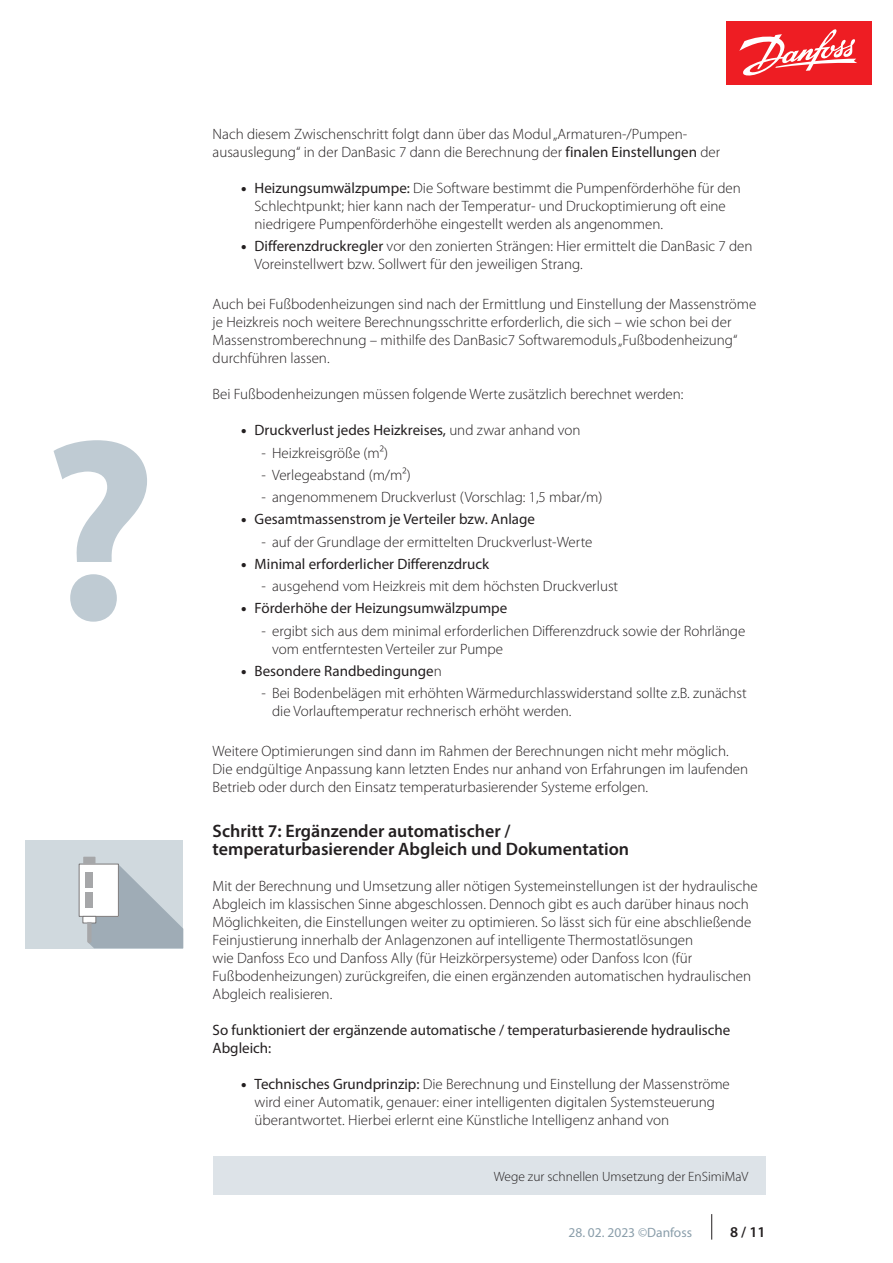
<style>
.page{position:relative;width:893px;height:1263px;background:#fff}
.page>*{position:absolute;margin:0;border:0;box-sizing:border-box;transform-origin:0 0}
.t1{font:700 260.7px "Myriad Pro";color:#bfcbd3}
.t2{font:600 18px/18px "Myriad Pro";color:#231f20}
.t3{font:300 15px/18px "Myriad Pro";color:#231f20}
.t4{font:15px/18px "Myriad Pro";color:#231f20}
.t5{font:600 15px "Myriad Pro";color:#231f20}
.t6{font:300 13.5px "Myriad Pro";color:#231f20}
.t7{font:13.5px "Myriad Pro";color:#8a9eaa}
.s1{font-weight:400}
.s2{font-weight:900}
.s3{font-weight:300}
</style>
<div class="page">
<svg style="left:711px;top:1214px;width:1px;height:25px"></svg>
<div style="left:213px;top:1156px;width:552px;height:39px;background:#dde3e8"></div>
<div style="left:726px;top:21px;width:146px;height:64px;background:#ee1d23"></div>
<svg style="left:739px;top:29px;width:118px;height:47px"></svg>
<div style="left:26px;top:840px;width:157px;height:108px;background:#d0d9de"></div>
<div style="left:79px;top:864px;width:39px;height:52px;background:#fff"></div>
<svg style="left:83px;top:857px;width:100px;height:91px"></svg>
<h1 class="t1" style="left:41px;top:361px;width:117px">?</h1>
<p class="t3" style="left:213px;top:125px;width:509px">Nach diesem Zwischenschritt folgt dann über das Modul „Armaturen-/Pumpen&shy;ausauslegung“ in der DanBasic 7 dann die Berechnung der <span class="s1">finalen Einstellungen</span> der</p>
<p class="t3" style="left:255px;top:179px;width:488px;text-indent:-14px"><span class="s2">•</span> <span class="s1">Heizungsumwälzpumpe:</span> Die Software bestimmt die Pumpenförderhöhe für den<br>Schlechtpunkt; hier kann nach der Temperatur- und Druckoptimierung oft eine niedrigere Pumpenförderhöhe eingestellt werden als angenommen.</p>
<p class="t3" style="left:255px;top:237px;width:499px;text-indent:-14px"><span class="s2">•</span> <span class="s1">Differenzdruckregler</span> vor den zonierten Strängen: Hier ermittelt die DanBasic 7 den<br>Voreinstellwert bzw. Sollwert für den jeweiligen Strang.</p>
<p class="t3" style="left:213px;top:296px;width:545px">Auch bei Fußbodenheizungen sind nach der Ermittlung und Einstellung der Massenströme je Heizkreis noch weitere Berechnungsschritte erforderlich, die sich – wie schon bei der Massenstromberechnung – mithilfe des DanBasic7 Softwaremoduls „Fußbodenheizung“ durchführen lassen.</p>
<p class="t3" style="left:213px;top:386px;width:472px">Bei Fußbodenheizungen müssen folgende Werte zusätzlich berechnet werden:</p>
<p class="t4" style="left:241px;top:421px;width:341px"><span class="s2">•</span> Druckverlust jedes Heizkreises, <span class="s3">und zwar anhand von</span></p>
<p class="t3" style="left:262px;top:444px;width:128px">- Heizkreisgröße (m²)</p>
<p class="t3" style="left:262px;top:466px;width:151px">- Verlegeabstand (m/m²)</p>
<p class="t3" style="left:262px;top:488px;width:342px">- angenommenem Druckverlust (Vorschlag: 1,5 mbar/m)</p>
<p class="t4" style="left:241px;top:510px;width:295px"><span class="s2">•</span> Gesamtmassenstrom je Verteiler bzw. Anlage</p>
<p class="t3" style="left:262px;top:533px;width:332px">- auf der Grundlage der ermittelten Druckverlust-Werte</p>
<p class="t4" style="left:241px;top:555px;width:250px"><span class="s2">•</span> Minimal erforderlicher Differenzdruck</p>
<p class="t3" style="left:262px;top:577px;width:358px">- ausgehend vom Heizkreis mit dem höchsten Druckverlust</p>
<p class="t4" style="left:241px;top:599px;width:268px"><span class="s2">•</span> Förderhöhe der Heizungsumwälzpumpe</p>
<p class="t3" style="left:272px;top:622px;width:475px;text-indent:-10px">- ergibt sich aus dem minimal erforderlichen Differenzdruck sowie der Rohrlänge vom entferntesten Verteiler zur Pumpe</p>
<p class="t4" style="left:241px;top:661px;width:202px"><span class="s2">•</span> Besondere Randbedingunge<span class="s3">n</span></p>
<p class="t3" style="left:272px;top:684px;width:476px;text-indent:-10px">- Bei Bodenbelägen mit erhöhten Wärmedurchlasswiderstand sollte z.B. zunächst die Vorlauftemperatur rechnerisch erhöht werden.</p>
<p class="t3" style="left:213px;top:742px;width:537px">Weitere Optimierungen sind dann im Rahmen der Berechnungen nicht mehr möglich.<br>Die endgültige Anpassung kann letzten Endes nur anhand von Erfahrungen im laufenden<br>Betrieb oder durch den Einsatz temperaturbasierender Systeme erfolgen.</p>
<p class="t2" style="left:213px;top:821px;width:418px">Schritt 7: Ergänzender automatischer / temperaturbasierender Abgleich und Dokumentation</p>
<p class="t3" style="left:213px;top:877px;width:547px">Mit der Berechnung und Umsetzung aller nötigen Systemeinstellungen ist der hydraulische Abgleich im klassischen Sinne abgeschlossen. Dennoch gibt es auch darüber hinaus noch Möglichkeiten, die Einstellungen weiter zu optimieren. So lässt sich für eine abschließende Feinjustierung innerhalb der Anlagenzonen auf intelligente Thermostatlösungen<br>wie Danfoss Eco und Danfoss Ally (für Heizkörpersysteme) oder Danfoss Icon (für Fußbodenheizungen) zurückgreifen, die einen ergänzenden automatischen hydraulischen Abgleich realisieren.</p>
<p class="t4" style="left:213px;top:1021px;width:519px">So funktioniert der ergänzende automatische / temperaturbasierende hydraulische<br>Abgleich:</p>
<p class="t3" style="left:255px;top:1075px;width:477px;text-indent:-14px"><span class="s2">•</span> <span class="s1">Technisches Grundprinzip:</span> Die Berechnung und Einstellung der Massenströme wird einer Automatik, genauer: einer intelligenten digitalen Systemsteuerung überantwortet. Hierbei erlernt eine Künstliche Intelligenz anhand von</p>
<p class="t6" style="left:494px;top:1169px;width:256px">Wege zur schnellen Umsetzung der EnSimiMaV</p>
<p class="t7" style="left:568px;top:1224px;width:125px">28. 02. 2023 ©Danfoss</p>
<p class="t5" style="left:730px;top:1223px;width:37px">8 / 11</p>
</div>
